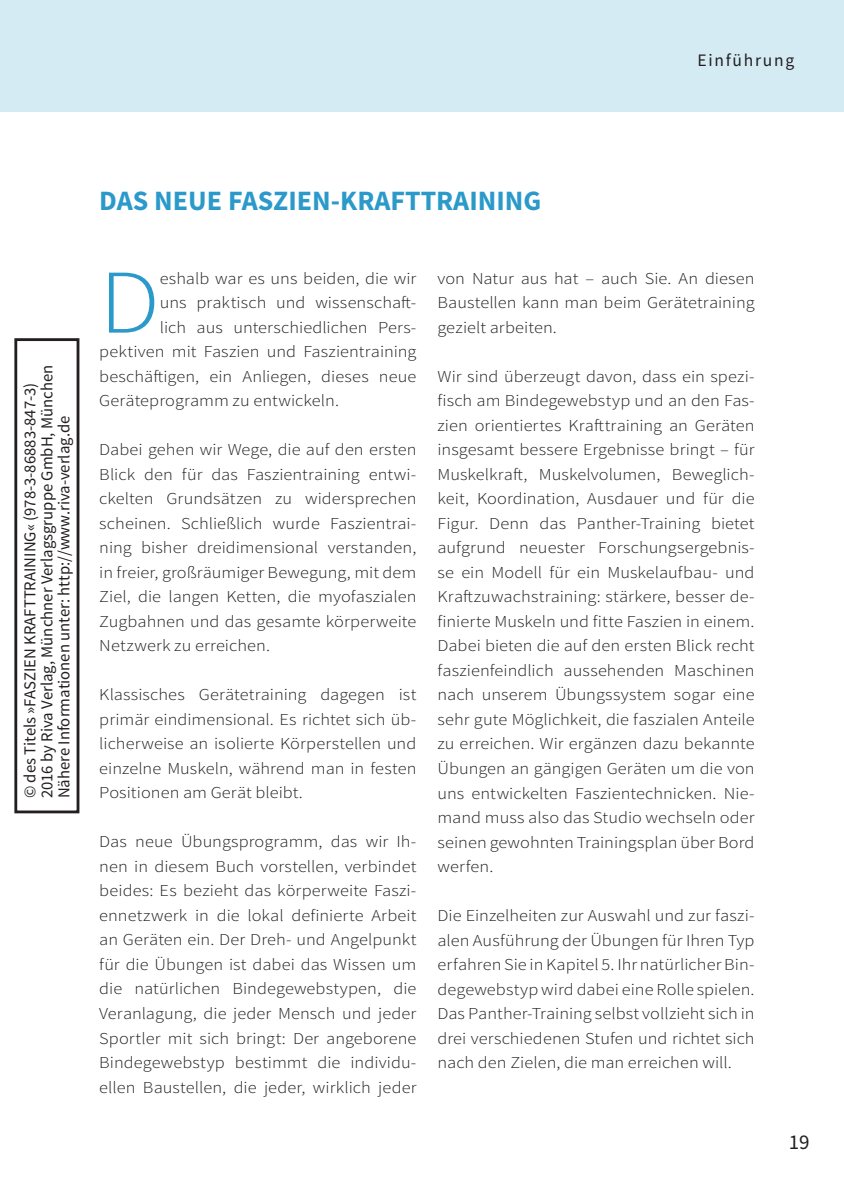
<style>
.page{position:relative;width:844px;height:1191px;background:#fff}
.page>*{position:absolute;margin:0;border:0;box-sizing:border-box;transform-origin:0 0}
.Initialie_blue{font:300 91px "Source Sans Pro";color:#2b99ca;scale:1.1 1}
.t1{font:700 28px "Source Sans Pro";color:#2b99ca}
.t2{font:21px "Source Sans Pro";color:#231f20}
.t3{font:17.5px "Source Sans Pro";letter-spacing:.1em;color:#231f20}
.Initialie_blue-2{font:300 16.62px/24.5px "Source Sans Pro";letter-spacing:.005em;color:#231f20;text-align:justify;scale:1.1 1}
.t4{font:16.62px "Source Sans Pro";color:#231f20}
</style>
<div class="page">
<div style="left:0;top:0;width:843px;height:112px;background:#d5ebf4"></div>
<div style="left:14px;top:338px;width:65px;height:475px;border:3px solid #231f20"></div>
<p class="t3" style="left:697px;top:50px;width:98px">Einführung</p>
<p class="t4" style="left:37px;top:798px;width:435px;rotate:-90deg">2016 by Riva Verlag, Münchner Verlagsgruppe GmbH, München</p>
<p class="t4" style="left:20px;top:798px;width:417px;rotate:-90deg">© des Titels »FASZIEN KRAFTTRAINING« (978-3-86883-847-3)</p>
<p class="t4" style="left:54px;top:798px;width:384px;rotate:-90deg">Nähere Informationen unter: http://www.riva-verlag.de</p>
<p class="t1" style="left:99px;top:183px;width:443px">DAS NEUE FASZIEN-KRAFTTRAINING</p>
<p class="Initialie_blue" style="left:99px;top:247px;width:56px">D</p>
<p class="Initialie_blue-2" style="left:160px;top:266px;width:235px">eshalb war es uns beiden, die wir</p>
<p class="Initialie_blue-2" style="left:160px;top:290px;width:235px">uns praktisch und wissenschaft-</p>
<p class="Initialie_blue-2" style="left:160px;top:315px;width:235px">lich aus unterschiedlichen Pers-</p>
<p class="Initialie_blue-2" style="left:99px;top:339px;width:290px">pektiven mit Faszien und Faszientraining</p>
<p class="Initialie_blue-2" style="left:99px;top:364px;width:290px">beschäftigen, ein Anliegen, dieses neue</p>
<p class="Initialie_blue-2" style="left:99px;top:388px;width:219px">Geräteprogramm zu entwickeln.</p>
<p class="Initialie_blue-2" style="left:99px;top:437px;width:290px">Dabei gehen wir Wege, die auf den ersten Blick den für das Faszientraining entwi&shy;ckelten Grundsätzen zu widersprechen scheinen. Schließlich wurde Faszientrai&shy;ning bisher dreidimensional verstanden, in freier, großräumiger Bewegung, mit dem Ziel, die langen Ketten, die myofaszialen Zugbahnen und das gesamte körperweite Netzwerk zu erreichen.</p>
<p class="Initialie_blue-2" style="left:99px;top:682px;width:290px">Klassisches Gerätetraining dagegen ist primär eindimensional. Es richtet sich üb&shy;licherweise an isolierte Körperstellen und einzelne Muskeln, während man in festen Positionen am Gerät bleibt.</p>
<p class="Initialie_blue-2" style="left:99px;top:829px;width:290px">Das neue Übungsprogramm, das wir Ih&shy;nen in diesem Buch vorstellen, verbindet beides: Es bezieht das körperweite Faszi&shy;ennetzwerk in die lokal definierte Arbeit an Geräten ein. Der Dreh- und Angelpunkt für die Übungen ist dabei das Wissen um die natürlichen Bindegewebstypen, die Veranlagung, die jeder Mensch und jeder Sportler mit sich bringt: Der angeborene Bindegewebstyp bestimmt die individu&shy;ellen Baustellen, die jeder, wirklich jeder</p>
<p class="Initialie_blue-2" style="left:437px;top:266px;width:290px">von Natur aus hat – auch Sie. An diesen Baustellen kann man beim Gerätetraining gezielt arbeiten.</p>
<p class="Initialie_blue-2" style="left:437px;top:364px;width:290px">Wir sind überzeugt davon, dass ein spezi&shy;fisch am Bindegewebstyp und an den Fas&shy;zien orientiertes Krafttraining an Geräten insgesamt bessere Ergebnisse bringt – für Muskelkraft, Muskelvolumen, Beweglich&shy;keit, Koordination, Ausdauer und für die Figur. Denn das Panther-Training bietet aufgrund neuester Forschungsergebnis&shy;se ein Modell für ein Muskelaufbau- und Kraftzuwachstraining: stärkere, besser de&shy;finierte Muskeln und fitte Faszien in einem.<br>Dabei bieten die auf den ersten Blick recht faszienfeindlich aussehenden Maschinen nach unserem Übungssystem sogar eine sehr gute Möglichkeit, die faszialen Anteile zu erreichen. Wir ergänzen dazu bekannte Übungen an gängigen Geräten um die von uns entwickelten Faszientechnicken. Nie&shy;mand muss also das Studio wechseln oder seinen gewohnten Trainingsplan über Bord werfen.</p>
<p class="Initialie_blue-2" style="left:437px;top:903px;width:290px">Die Einzelheiten zur Auswahl und zur faszi&shy;alen Ausführung der Übungen für Ihren Typ erfahren Sie in Kapitel 5. Ihr natürlicher Bin&shy;degewebstyp wird dabei eine Rolle spielen.<br>Das Panther-Training selbst vollzieht sich in drei verschiedenen Stufen und richtet sich nach den Zielen, die man erreichen will.</p>
<p class="t2" style="left:788px;top:1129px;width:22px">19</p>
</div>
